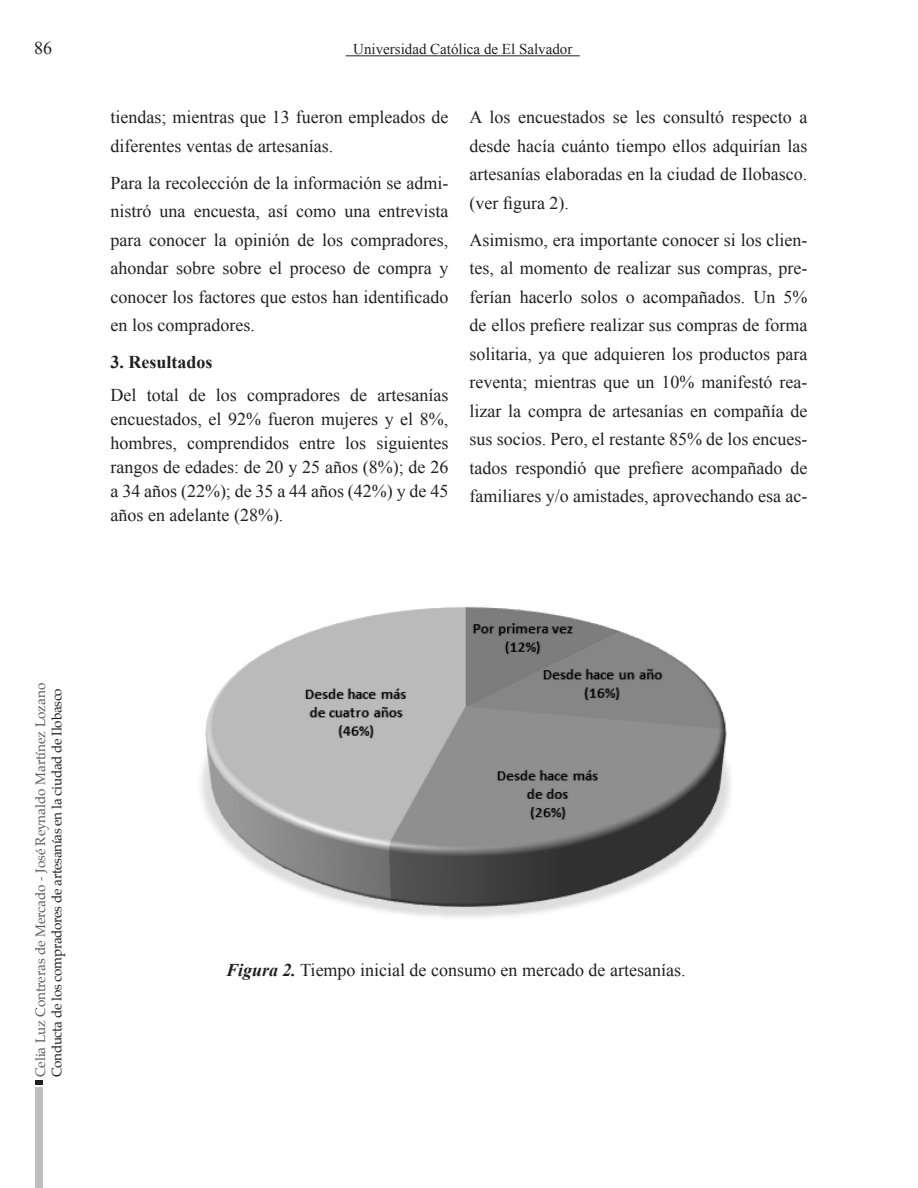
<style>
.page{position:relative;width:918px;height:1188px;background:#fff}
.page>*{position:absolute;margin:0;border:0;box-sizing:border-box;transform-origin:0 0}
.Anuario2016{font:18px/28.5px "Times New Roman";color:#231f20;text-align:justify}
.Anuario2016-2{font:700 18px "Times New Roman";color:#231f20}
.t1{font:15px "Times New Roman";color:#231f20}
.t2{font:13.5px "Palatino";letter-spacing:-.02em;color:#231f20}
.t3{font:13.5px "Palatino";color:#5a5a5d}
.s1{font-weight:700;font-style:italic}
</style>
<div class="page">
<hr style="left:346px;top:55px;width:234px;height:1px;background:#231f20">
<div style="left:35px;top:1087px;width:8px;height:101px;background:#bfbfbf"></div>
<svg style="left:35px;top:1081px;width:8px;height:4px"></svg>
<img style="left:201px;top:606px;width:530px;height:312px">
<p class="Anuario2016" style="left:34px;top:33px;width:19px">86</p>
<p class="t1" style="left:353px;top:39px;width:221px">Universidad Católica de El Salvador</p>
<p class="Anuario2016" style="left:111px;top:102px;width:339px">tiendas; mientras que 13 fueron empleados de diferentes ventas de artesanías.</p>
<p class="Anuario2016" style="left:111px;top:168px;width:339px">Para la recolección de la información se admi&shy;nistró una encuesta, así como una entrevista para conocer la opinión de los compradores, ahondar sobre sobre el proceso de compra y conocer los factores que estos han identificado en los compradores.</p>
<p class="Anuario2016-2" style="left:111px;top:350px;width:104px">3. Resultados</p>
<p class="Anuario2016" style="left:111px;top:382px;width:339px;line-height:24px">Del total de los compradores de artesanías encuestados, el 92% fueron mujeres y el 8%, hombres, comprendidos entre los siguientes rangos de edades: de 20 y 25 años (8%); de 26 a 34 años (22%); de 35 a 44 años (42%) y de 45 años en adelante (28%).</p>
<p class="Anuario2016" style="left:470px;top:102px;width:339px">A los encuestados se les consultó respecto a desde hacía cuánto tiempo ellos adquirían las artesanías elaboradas en la ciudad de Ilobasco. (ver figura 2).</p>
<p class="Anuario2016" style="left:470px;top:225px;width:339px">Asimismo, era importante conocer si los clien&shy;tes, al momento de realizar sus compras, pre&shy;ferían hacerlo solos o acompañados. Un 5% de ellos prefiere realizar sus compras de forma solitaria, ya que adquieren los productos para reventa; mientras que un 10% manifestó rea&shy;lizar la compra de artesanías en compañía de sus socios. Pero, el restante 85% de los encues&shy;tados respondió que prefiere acompañado de familiares y/o amistades, aprovechando esa ac-</p>
<p class="t3" style="left:29px;top:1077px;width:396px;rotate:-90deg">Celia Luz Contreras de Mercado - José Reynaldo Martínez Lozano</p>
<p class="t2" style="left:46px;top:1077px;width:391px;rotate:-90deg">Conducta de los compradores de artesanías en la ciudad de Ilobasco</p>
<p class="Anuario2016" style="left:226px;top:955px;width:461px"><span class="s1">Figura 2.</span> Tiempo inicial de consumo en mercado de artesanías.</p>
</div>
